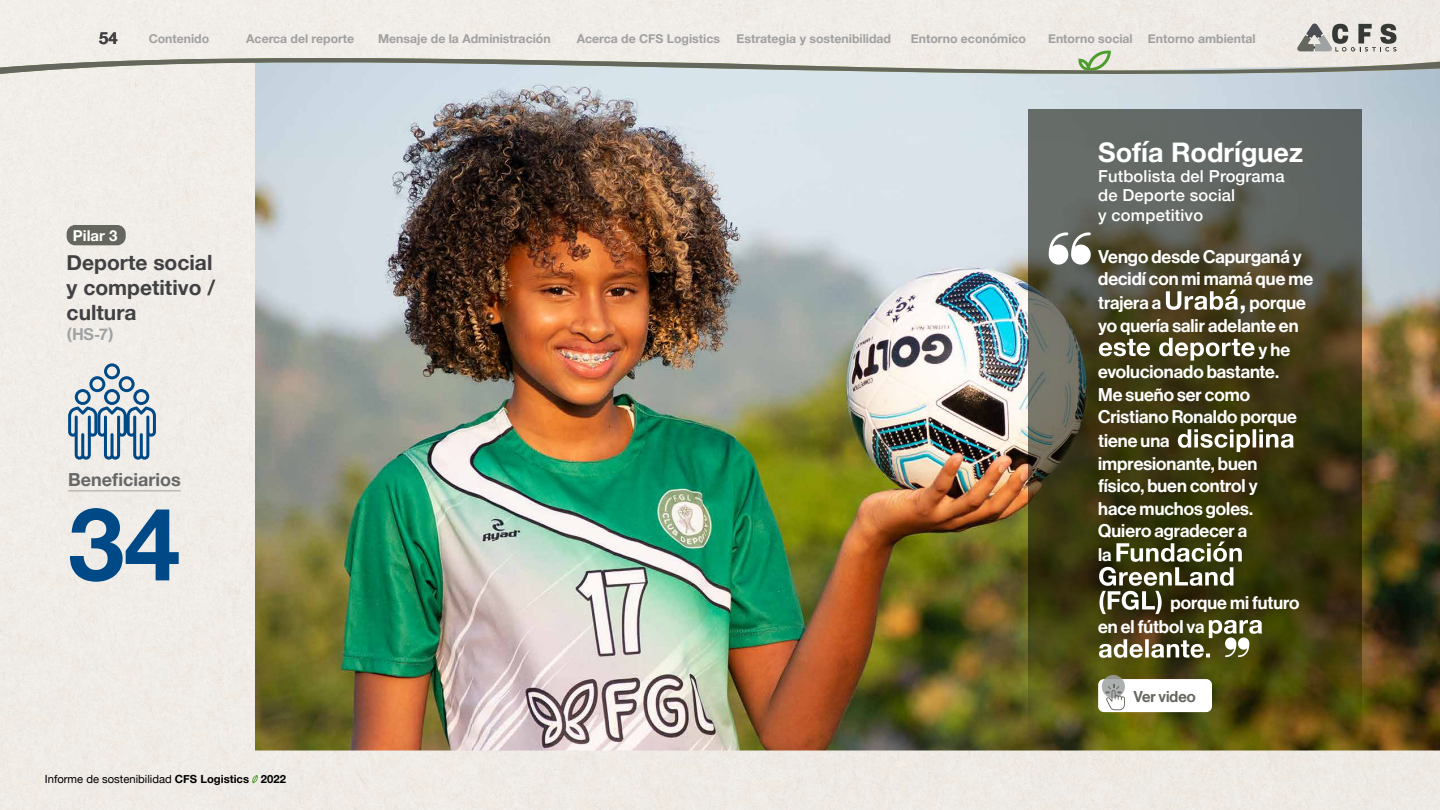
<style>
.page{position:relative;width:1440px;height:810px;background:#fff}
.page>*{position:absolute;margin:0;border:0;box-sizing:border-box;transform-origin:0 0}
.t1{font:700 101.25px "Helvetica Neue";color:#004987}
.t2{font:700 27px "Helvetica Neue";color:#fff}
.t3{font:700 25.5px/24px "Helvetica Neue";letter-spacing:.01em;color:#fff}
.t4{font:700 21px/25.2px "Helvetica Neue";color:#414042}
.t5{font:18px/22.5px "Neue Haas Display Mediu";color:#fff}
.t6{font:700 18px "Helvetica Neue";color:#676768}
.t7{font:500 16.5px/19.5px "Helvetica Neue";letter-spacing:.01em;color:#fff}
.t8{font:16.5px "Neue Haas Display Mediu";color:#9ea2a2}
.t9{font:700 16.5px "Helvetica Neue";color:#414042}
.t10{font:15.45px "Neue Haas Display Mediu";color:#65665d}
.t11{font:700 15px "Helvetica Neue";color:#fff}
.t12{font:700 12.3px "Helvetica Neue";color:#a0a0a0}
.t13{font:11.25px "Helvetica Neue";color:#000}
.s1{font-weight:700}
.s2{font-family:"Helvetica Neue";font-weight:700;font-size:25.5px}
.s3{font-family:"Neue Haas Display Mediu";font-weight:400;font-size:18px}
</style>
<div class="page">
<img style="left:255px;top:81px;width:1185px;height:670px">
<svg style="left:1028px;top:110px;width:334px;height:641px;background:#494727"></svg>
<svg style="left:1225px;top:638px;width:24px;height:19px"></svg>
<svg style="left:1049px;top:232px;width:42px;height:33px"></svg>
<div style="left:1098px;top:679px;width:114px;height:33px;background:#fff;border-radius:6px"></div>
<svg style="left:1102px;top:675px;width:23px;height:23px"></svg>
<svg style="left:1106px;top:684px;width:19px;height:26px"></svg>
<div style="left:67px;top:225px;width:59px;height:20px;background:#65665d;border-radius:9px"></div>
<hr style="left:68px;top:490px;width:113px;height:1px;background:#9ea2a2">
<svg style="left:68px;top:363px;width:88px;height:97px;background:#a8bbca"></svg>
<svg style="left:0;top:24px;width:1440px;height:57px;background:#dbdbd7"></svg>
<svg style="left:252px;top:775px;width:6px;height:8px"></svg>
<p class="t9" style="left:99px;top:25px;width:20px">54</p>
<p class="t12" style="left:149px;top:29px;width:62px">Contenido</p>
<p class="t12" style="left:246px;top:29px;width:110px">Acerca del reporte</p>
<p class="t12" style="left:378px;top:29px;width:174px">Mensaje de la Administración</p>
<p class="t12" style="left:577px;top:29px;width:145px">Acerca de CFS Logistics</p>
<p class="t12" style="left:737px;top:29px;width:156px">Estrategia y sostenibilidad</p>
<p class="t12" style="left:911px;top:29px;width:117px">Entorno económico</p>
<p class="t12" style="left:1048px;top:29px;width:209px">Entorno social Entorno ambiental</p>
<p class="t11" style="left:73px;top:224px;width:46px">Pilar 3</p>
<p class="t4" style="left:67px;top:250px;width:150px">Deporte social y competitivo / cultura</p>
<p class="t8" style="left:67px;top:325px;width:49px">(HS-7)</p>
<p class="t6" style="left:68px;top:465px;width:114px">Beneficiarios</p>
<h1 class="t1" style="left:68px;top:465px;width:114px">34</h1>
<p class="t13" style="left:45px;top:771px;width:243px">Informe de sostenibilidad <span class="s1">CFS Logistics 2022</span></p>
<h2 class="t2" style="left:1098px;top:132px;width:206px">Sofía Rodríguez</h2>
<p class="t7" style="left:1098px;top:165px;width:188px">Futbolista del Programa de Deporte social<br>y competitivo</p>
<p class="t5" style="left:1098px;top:245px;width:217px;line-height:23px">Vengo desde Capurganá y decidí con mi mamá que me trajera a <span class="s2">Urabá,</span> porque yo quería salir adelante en</p>
<h3 class="t3" style="left:1098px;top:336px;width:194px">este deporte <span class="s3">y he</span></h3>
<p class="t5" style="left:1098px;top:361px;width:200px">evolucionado bastante.<br>Me sueño ser como<br>Cristiano Ronaldo porque</p>
<h3 class="t3" style="left:1098px;top:427px;width:198px"><span class="s3">tiene una</span> disciplina</h3>
<p class="t5" style="left:1098px;top:453px;width:161px">impresionante, buen físico, buen control y hace muchos goles.<br>Quiero agradecer a</p>
<h3 class="t3" style="left:1098px;top:541px;width:147px"><span class="s3">la</span> Fundación<br>GreenLand</h3>
<p class="t5" style="left:1098px;top:591px;width:203px;line-height:24px"><span class="s2">(FGL)</span> porque mi futuro en el fútbol va <span class="s2">para</span></p>
<h3 class="t3" style="left:1098px;top:637px;width:115px">adelante.</h3>
<p class="t10" style="left:1134px;top:687px;width:64px">Ver video</p>
</div>
